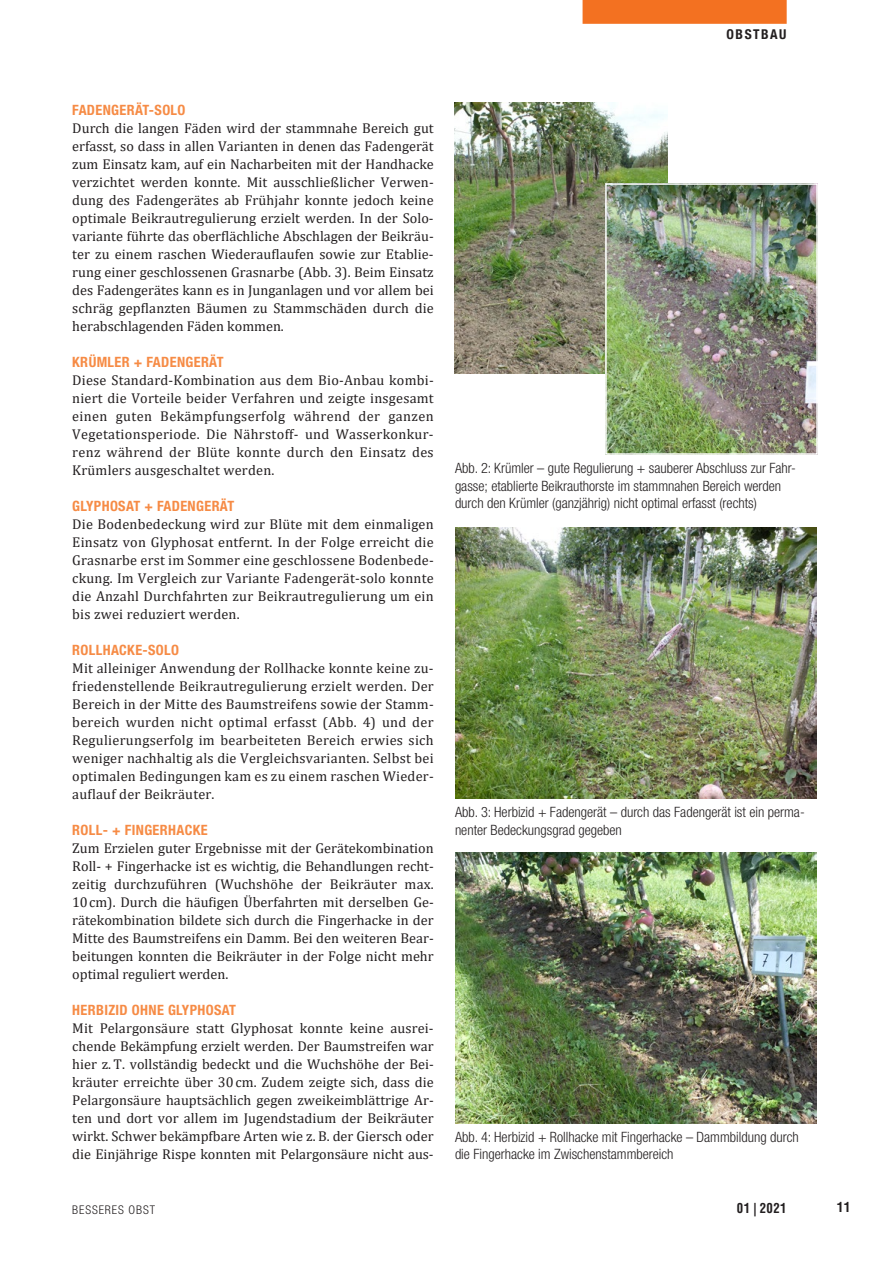
<style>
.page{position:relative;width:893px;height:1263px;background:#fff}
.page>*{position:absolute;margin:0;border:0;box-sizing:border-box;transform-origin:0 0}
.t1{font:14.25px/18px "Cambria";letter-spacing:.01em;color:#231f20;text-align:justify}
.t2{font:300 condensed 14.25px/17.1px "Helvetica Neue LT Std";color:#231f20}
.t3{font:700 condensed 14.25px "Helvetica Neue LT Std";letter-spacing:.025em;color:#f68b45}
.t4{font:700 condensed 13.5px "Helvetica Neue";color:#231f20}
.t5{font:700 condensed 13.5px "Helvetica LT Std";letter-spacing:.03em;color:#231f20;scale:.95 1}
.t6{font:700 condensed 13.5px "Helvetica LT Std";letter-spacing:.03em;color:#231f20}
.t7{font:300 condensed 12px "Helvetica Neue LT Std";letter-spacing:.075em;color:#231f20}
</style>
<div class="page">
<div style="left:583px;top:0;width:204px;height:24px;background:#f37121"></div>
<img style="left:455px;top:102px;width:213px;height:272px">
<img style="left:455px;top:527px;width:361px;height:272px">
<img style="left:455px;top:852px;width:361px;height:272px">
<img style="left:608px;top:186px;width:207px;height:266px">
<div style="left:605px;top:183px;width:213px;height:272px;border:2px solid #fff"></div>
<p class="t4" style="left:727px;top:26px;width:62px">OBSTBAU</p>
<p class="t3" style="left:72px;top:102px;width:115px">FADENGERÄT-SOLO</p>
<p class="t1" style="left:72px;top:119px;width:363px">Durch die langen Fäden wird der stammnahe Bereich gut erfasst, so dass in allen Varianten in denen das Fadengerät zum Einsatz kam, auf ein Nacharbeiten mit der Handhacke verzichtet werden konnte. Mit ausschließlicher Verwen&shy;dung des Fadengerätes ab Frühjahr konnte jedoch keine optimale Beikrautregulierung erzielt werden. In der Solo&shy;variante führte das oberflächliche Abschlagen der Beikräu&shy;ter zu einem raschen Wiederauflaufen sowie zur Etablie&shy;rung einer geschlossenen Grasnarbe (Abb. 3). Beim Einsatz des Fadengerätes kann es in Junganlagen und vor allem bei schräg gepflanzten Bäumen zu Stammschäden durch die herabschlagenden Fäden kommen.</p>
<p class="t3" style="left:72px;top:354px;width:153px">KRÜMLER + FADENGERÄT</p>
<p class="t1" style="left:72px;top:371px;width:363px">Diese Standard-Kombination aus dem Bio-Anbau kombi&shy;niert die Vorteile beider Verfahren und zeigte insgesamt einen guten Bekämpfungserfolg während der ganzen Vegetationsperiode. Die Nährstoff- und Wasserkonkur&shy;renz während der Blüte konnte durch den Einsatz des Krümlers ausgeschaltet werden.</p>
<p class="t3" style="left:72px;top:497px;width:163px">GLYPHOSAT + FADENGERÄT</p>
<p class="t1" style="left:72px;top:515px;width:363px">Die Bodenbedeckung wird zur Blüte mit dem einmaligen Einsatz von Glyphosat entfernt. In der Folge erreicht die Grasnarbe erst im Sommer eine geschlossene Bodenbede&shy;ckung. Im Vergleich zur Variante Fadengerät-solo konnte die Anzahl Durchfahrten zur Beikrautregulierung um ein bis zwei reduziert werden.</p>
<p class="t3" style="left:72px;top:641px;width:108px">ROLLHACKE-SOLO</p>
<p class="t1" style="left:72px;top:659px;width:363px">Mit alleiniger Anwendung der Rollhacke konnte keine zu&shy;friedenstellende Beikrautregulierung erzielt werden. Der Bereich in der Mitte des Baumstreifens sowie der Stamm&shy;bereich wurden nicht optimal erfasst (Abb. 4) und der Regulierungserfolg im bearbeiteten Bereich erwies sich weniger nachhaltig als die Vergleichsvarianten. Selbst bei optimalen Bedingungen kam es zu einem raschen Wieder&shy;auflauf der Beikräuter.</p>
<p class="t3" style="left:72px;top:821px;width:137px">ROLL- + FINGERHACKE</p>
<p class="t1" style="left:72px;top:839px;width:363px">Zum Erzielen guter Ergebnisse mit der Gerätekombination Roll- + Fingerhacke ist es wichtig, die Behandlungen recht&shy;zeitig durchzuführen (Wuchshöhe der Beikräuter max.<br>10 cm). Durch die häufigen Überfahrten mit derselben Ge&shy;rätekombination bildete sich durch die Fingerhacke in der Mitte des Baumstreifens ein Damm. Bei den weiteren Bear&shy;beitungen konnten die Beikräuter in der Folge nicht mehr optimal reguliert werden.</p>
<p class="t3" style="left:72px;top:1001px;width:165px">HERBIZID OHNE GLYPHOSAT</p>
<p class="t1" style="left:72px;top:1019px;width:363px">Mit Pelargonsäure statt Glyphosat konnte keine ausrei&shy;chende Bekämpfung erzielt werden. Der Baumstreifen war hier z. T. vollständig bedeckt und die Wuchshöhe der Bei&shy;kräuter erreichte über 30 cm. Zudem zeigte sich, dass die Pelargonsäure hauptsächlich gegen zweikeimblättrige Ar&shy;ten und dort vor allem im Jugendstadium der Beikräuter wirkt. Schwer bekämpfbare Arten wie z. B. der Giersch oder die Einjährige Rispe konnten mit Pelargonsäure nicht aus-</p>
<p class="t2" style="left:455px;top:460px;width:343px">Abb. 2: Krümler – gute Regulierung + sauberer Abschluss zur Fahr&shy;gasse; etablierte Beikrauthorste im stammnahen Bereich werden durch den Krümler (ganzjährig) nicht optimal erfasst (rechts)</p>
<p class="t2" style="left:455px;top:804px;width:351px">Abb. 3: Herbizid + Fadengerät – durch das Fadengerät ist ein perma&shy;nenter Bedeckungsgrad gegeben</p>
<p class="t2" style="left:455px;top:1128px;width:345px">Abb. 4: Herbizid + Rollhacke mit Fingerhacke – Dammbildung durch die Fingerhacke im Zwischenstammbereich</p>
<p class="t7" style="left:72px;top:1203px;width:84px">BESSERES OBST</p>
<p class="t5" style="left:737px;top:1200px;width:54px">01 | 2021</p>
<p class="t6" style="left:837px;top:1198px;width:15px">11</p>
</div>
